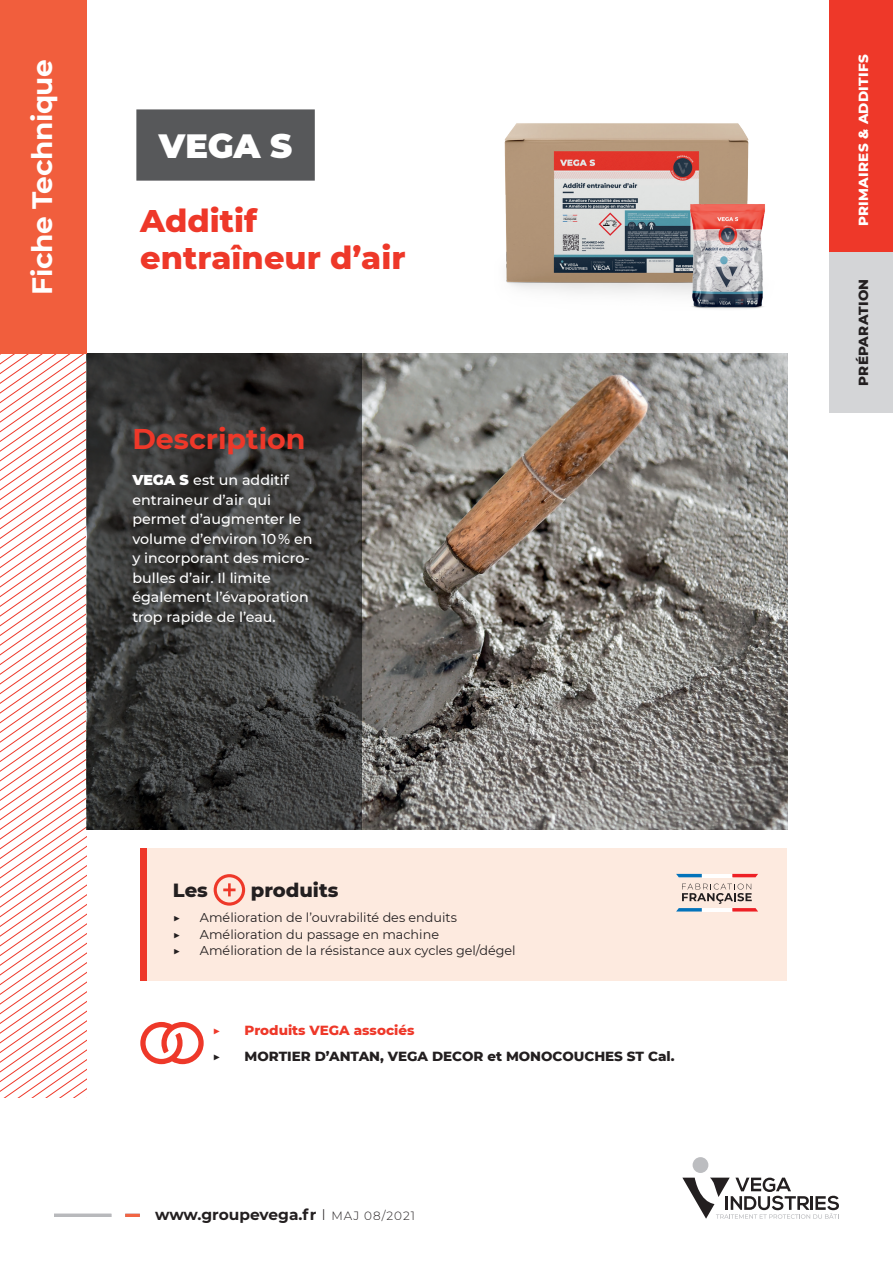
<style>
.page{position:relative;width:893px;height:1263px;background:#fff}
.page>*{position:absolute;margin:0;border:0;box-sizing:border-box;transform-origin:0 0}
.t1{font:900 33.6px "Montserrat";color:#fff}
.t2{font:800 31.95px "Montserrat";color:#ee3829}
.t3{font:700 28.5px "Montserrat";color:#ee3829}
.t4{font:700 28.05px "Montserrat";letter-spacing:-.015em;color:#fff}
.t5{font:800 19.5px "Montserrat";color:#231f20}
.t6{font:700 15.45px "Montserrat";color:#231f20}
.t7{font:500 14.25px/19.5px "Montserrat";color:#fff}
.t8{font:800 13.5px "Montserrat";color:#231f20}
.t9{font:800 13.5px "Montserrat";color:#ee3829}
.t10{font:800 13.5px "Montserrat";letter-spacing:.02em;color:#fff}
.t11{font:800 13.5px "Montserrat";letter-spacing:.02em;color:#231f20}
.t12{font:700 13.5px "Montserrat";color:#ee3829}
.t13{font:700 13.5px "Montserrat";color:#231f20}
.t14{font:12.75px "Montserrat";color:#231f20}
.t15{font:700 12.75px "Montserrat";color:#231f20}
.s1{font-weight:900}
.s2{font-weight:300}
.s3{font-weight:300;font-size:12px}
</style>
<div class="page">
<hr style="left:54px;top:1214px;width:57px;height:3px;background:#b8b9bc">
<hr style="left:125px;top:1214px;width:15px;height:3px;background:#f26543">
<div style="left:829px;top:116px;width:64px;height:297px;background:#d4d5d7"></div>
<svg style="left:0;top:580px;width:87px;height:517px"></svg>
<img style="left:361px;top:354px;width:426px;height:476px">
<svg style="left:87px;top:354px;width:274px;height:476px;background:#3a3a39"></svg>
<svg style="left:140px;top:1022px;width:64px;height:42px"></svg>
<div style="left:140px;top:848px;width:7px;height:133px;background:#ee3829"></div>
<div style="left:147px;top:848px;width:640px;height:133px;background:#fdeadf"></div>
<svg style="left:214px;top:874px;width:31px;height:32px"></svg>
<svg style="left:676px;top:874px;width:26px;height:3px"></svg>
<hr style="left:702px;top:874px;width:30px;height:3px;background:#fff">
<svg style="left:732px;top:874px;width:26px;height:3px"></svg>
<svg style="left:676px;top:884px;width:82px;height:27px"></svg>
<div style="left:693px;top:1157px;width:15px;height:16px;background:#bcbdc0;border-radius:50%"></div>
<svg style="left:682px;top:1177px;width:157px;height:42px"></svg>
<div style="left:0;top:0;width:87px;height:354px;background:#f15e3d"></div>
<div style="left:136px;top:109px;width:179px;height:72px;background:#57585a"></div>
<div style="left:829px;top:0;width:64px;height:251px;background:#ee3829"></div>
<img style="left:490px;top:123px;width:298px;height:269px">
<img style="left:661px;top:192px;width:127px;height:133px">
<h3 class="t4" style="left:22px;top:295px;width:237px;rotate:-90deg">Fiche Technique</h3>
<h1 class="t1" style="left:159px;top:121px;width:135px">VEGA S</h1>
<h2 class="t2" style="left:140px;top:197px;width:118px">Additif</h2>
<h2 class="t2" style="left:140px;top:235px;width:267px">entraîneur d’air</h2>
<h3 class="t3" style="left:132px;top:418px;width:175px">Description</h3>
<p class="t7" style="left:132px;top:470px;width:182px"><span class="s1">VEGA S</span> est un additif entraineur d’air qui permet d’augmenter le volume d’environ 10 % en y incorporant des micro&shy;bulles d’air. Il limite également l’évaporation trop rapide de l’eau.</p>
<h3 class="t5" style="left:173px;top:876px;width:37px">Les</h3>
<h3 class="t5" style="left:251px;top:876px;width:89px">produits</h3>
<p class="t15" style="left:173px;top:908px;width:9px">▶</p>
<p class="t14" style="left:200px;top:909px;width:259px">Amélioration de l’ouvrabilité des enduits</p>
<p class="t15" style="left:173px;top:925px;width:9px">▶</p>
<p class="t14" style="left:200px;top:925px;width:241px">Amélioration du passage en machine</p>
<p class="t15" style="left:173px;top:941px;width:9px">▶</p>
<p class="t14" style="left:200px;top:942px;width:317px">Amélioration de la résistance aux cycles gel/dégel</p>
<p class="t12" style="left:213px;top:1020px;width:10px">▶</p>
<p class="t9" style="left:245px;top:1020px;width:171px">Produits VEGA associés</p>
<p class="t13" style="left:213px;top:1047px;width:10px">▶</p>
<p class="t8" style="left:245px;top:1047px;width:431px">MORTIER D’ANTAN, VEGA DECOR et MONOCOUCHES ST Cal.</p>
<p class="t6" style="left:155px;top:1203px;width:261px">www.groupevega.fr <span class="s2">I</span> <span class="s3">MAJ 08/2021</span></p>
<p class="t10" style="left:853px;top:226px;width:173px;rotate:-90deg">PRIMAIRES &amp; ADDITIFS</p>
<p class="t11" style="left:853px;top:386px;width:109px;rotate:-90deg">PRÉPARATION</p>
</div>
